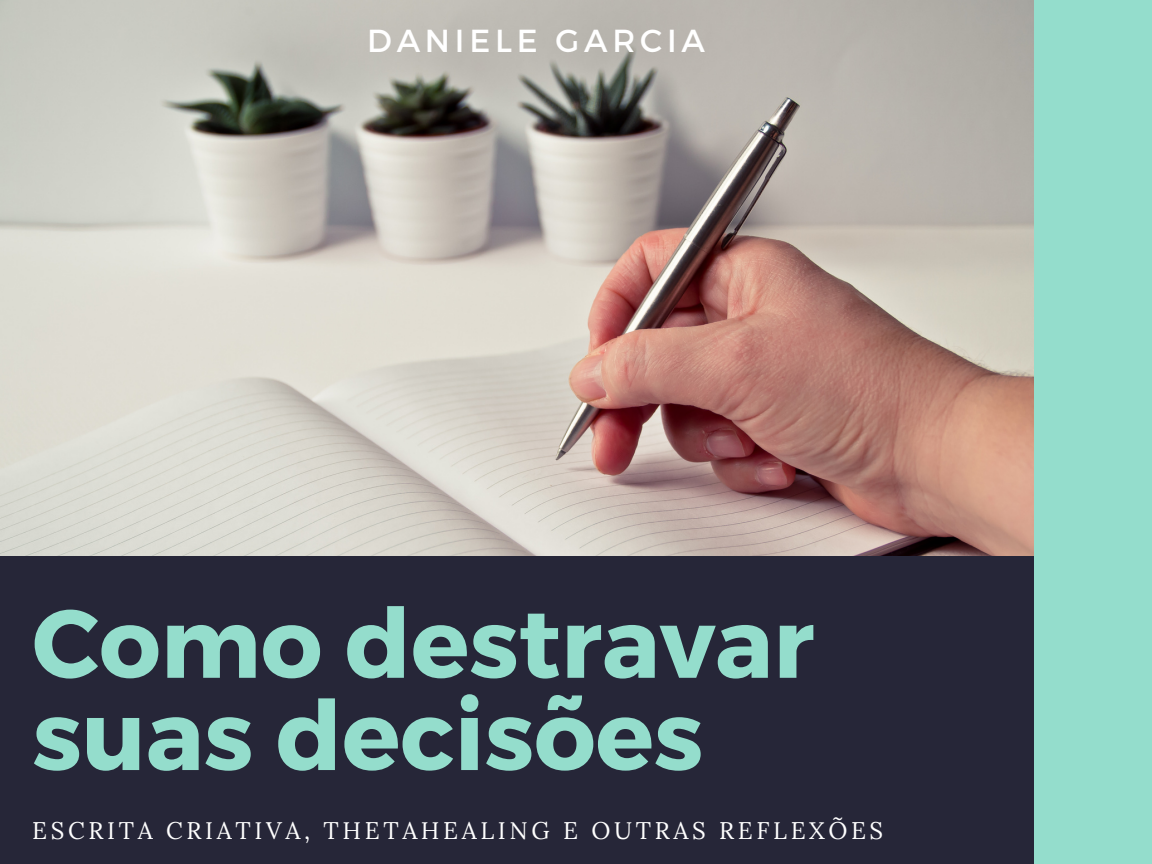
<style>
.page{position:relative;width:1152px;height:864px;background:#262638}
.page>*{position:absolute;margin:0;border:0;box-sizing:border-box;transform-origin:0 0}
.t1{font:700 96.6px/92.2px "Montserrat";color:#94ddcc}
.t2{font:31.8px "Montserrat";letter-spacing:.15em;color:#fff}
.t3{font:24px "Lora";letter-spacing:.15em;color:#fff}
</style>
<div class="page">
<img style="left:0;top:0;width:1035px;height:556px">
<div style="left:1035px;top:0;width:117px;height:864px;background:#94ddcc"></div>
<p class="t2" style="left:367px;top:20px;width:339px">DANIELE GARCIA</p>
<p class="t1" style="left:32px;top:592px;width:784px">Como destravar suas decisões</p>
<p class="t3" style="left:32px;top:815px;width:852px">ESCRITA CRIATIVA, THETAHEALING E OUTRAS REFLEXÕES</p>
</div>
